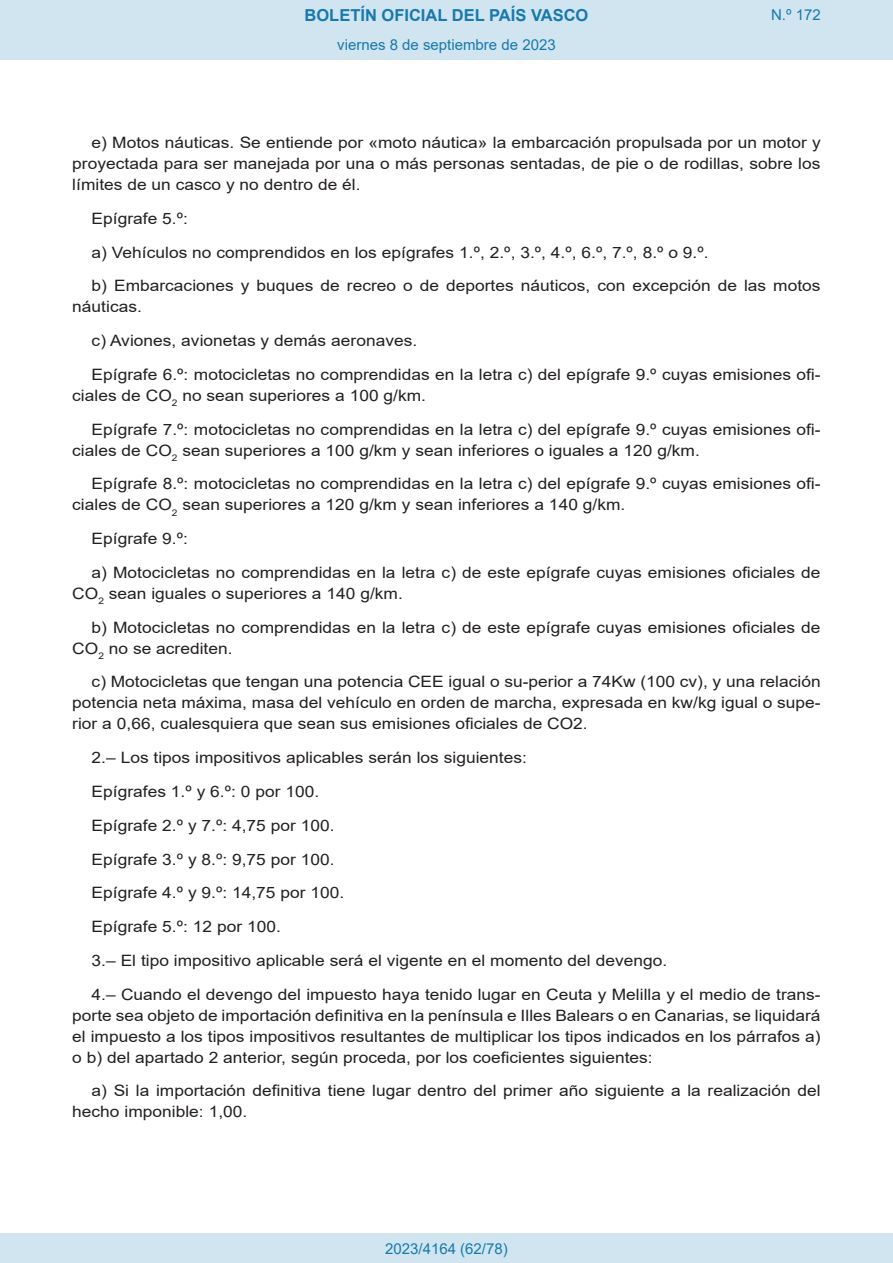
<style>
.page{position:relative;width:893px;height:1263px;background:#fff}
.page>*{position:absolute;margin:0;border:0;box-sizing:border-box;transform-origin:0 0}
.t1{font:700 16.5px "Arial";color:#1879ad}
.BOPVDetalle{font:15.6px/21px "Arial";color:#231f20;scale:1.11 1}
.Paginacion_Centro{font:15px "Arial";color:#1879ad}
</style>
<div class="page">
<div style="left:0;top:0;width:893px;height:60px;background:#d0e5f0"></div>
<div style="left:0;top:1233px;width:893px;height:30px;background:#d0e5f0"></div>
<p class="t1" style="left:305px;top:3px;width:285px">BOLETÍN OFICIAL DEL PAÍS VASCO</p>
<p class="Paginacion_Centro" style="left:337px;top:35px;width:220px">viernes 8 de septiembre de 2023</p>
<p class="Paginacion_Centro" style="left:771px;top:5px;width:51px">N.º 172</p>
<p class="BOPVDetalle" style="left:72px;top:132px;width:676px;text-align:justify;text-indent:19px">e) Motos náuticas. Se entiende por «moto náutica» la embarcación propulsada por un motor y proyectada para ser manejada por una o más personas sentadas, de pie o de rodillas, sobre los límites de un casco y no dentro de él.</p>
<p class="BOPVDetalle" style="left:92px;top:208px;width:88px">Epígrafe 5.º:</p>
<p class="BOPVDetalle" style="left:92px;top:242px;width:557px">a) Vehículos no comprendidos en los epígrafes 1.º, 2.º, 3.º, 4.º, 6.º, 7.º, 8.º o 9.º.</p>
<p class="BOPVDetalle" style="left:72px;top:275px;width:676px;text-indent:19px">b) Embarcaciones y buques de recreo o de deportes náuticos, con excepción de las motos náuticas.</p>
<p class="BOPVDetalle" style="left:92px;top:330px;width:295px">c) Aviones, avionetas y demás aeronaves.</p>
<p class="BOPVDetalle" style="left:72px;top:364px;width:676px;text-indent:19px">Epígrafe 6.º: motocicletas no comprendidas en la letra c) del epígrafe 9.º cuyas emisiones ofi&shy;ciales de CO<sub>2</sub> no sean superiores a 100 g/km.</p>
<p class="BOPVDetalle" style="left:72px;top:419px;width:676px;text-indent:19px">Epígrafe 7.º: motocicletas no comprendidas en la letra c) del epígrafe 9.º cuyas emisiones ofi&shy;ciales de CO<sub>2</sub> sean superiores a 100 g/km y sean inferiores o iguales a 120 g/km.</p>
<p class="BOPVDetalle" style="left:72px;top:473px;width:676px;text-indent:19px">Epígrafe 8.º: motocicletas no comprendidas en la letra c) del epígrafe 9.º cuyas emisiones ofi&shy;ciales de CO<sub>2</sub> sean superiores a 120 g/km y sean inferiores a 140 g/km.</p>
<p class="BOPVDetalle" style="left:92px;top:528px;width:88px">Epígrafe 9.º:</p>
<p class="BOPVDetalle" style="left:72px;top:562px;width:676px;text-indent:19px">a) Motocicletas no comprendidas en la letra c) de este epígrafe cuyas emisiones oficiales de<br>CO<sub>2</sub> sean iguales o superiores a 140 g/km.</p>
<p class="BOPVDetalle" style="left:72px;top:617px;width:676px;text-indent:19px">b) Motocicletas no comprendidas en la letra c) de este epígrafe cuyas emisiones oficiales de<br>CO<sub>2</sub> no se acrediten.</p>
<p class="BOPVDetalle" style="left:72px;top:671px;width:676px;text-align:justify;text-indent:19px">c) Motocicletas que tengan una potencia CEE igual o su-perior a 74Kw (100 cv), y una relación potencia neta máxima, masa del vehículo en orden de marcha, expresada en kw/kg igual o supe&shy;rior a 0,66, cualesquiera que sean sus emisiones oficiales de CO2.</p>
<p class="BOPVDetalle" style="left:92px;top:747px;width:394px">2.– Los tipos impositivos aplicables serán los siguientes:</p>
<p class="BOPVDetalle" style="left:92px;top:781px;width:206px">Epígrafes 1.º y 6.º: 0 por 100.</p>
<p class="BOPVDetalle" style="left:92px;top:815px;width:220px">Epígrafe 2.º y 7.º: 4,75 por 100.</p>
<p class="BOPVDetalle" style="left:92px;top:848px;width:220px">Epígrafe 3.º y 8.º: 9,75 por 100.</p>
<p class="BOPVDetalle" style="left:92px;top:882px;width:229px">Epígrafe 4.º y 9.º: 14,75 por 100.</p>
<p class="BOPVDetalle" style="left:92px;top:916px;width:172px">Epígrafe 5.º: 12 por 100.</p>
<p class="BOPVDetalle" style="left:92px;top:950px;width:520px">3.– El tipo impositivo aplicable será el vigente en el momento del devengo.</p>
<p class="BOPVDetalle" style="left:72px;top:983px;width:676px;text-align:justify;text-indent:19px">4.– Cuando el devengo del impuesto haya tenido lugar en Ceuta y Melilla y el medio de trans&shy;porte sea objeto de importación definitiva en la península e Illes Balears o en Canarias, se liquidará el impuesto a los tipos impositivos resultantes de multiplicar los tipos indicados en los párrafos a) o b) del apartado 2 anterior, según proceda, por los coeficientes siguientes:</p>
<p class="BOPVDetalle" style="left:72px;top:1080px;width:676px;text-indent:19px">a) Si la importación definitiva tiene lugar dentro del primer año siguiente a la realización del hecho imponible: 1,00.</p>
<p class="Paginacion_Centro" style="left:385px;top:1238px;width:124px">2023/4164 (62/78)</p>
</div>
